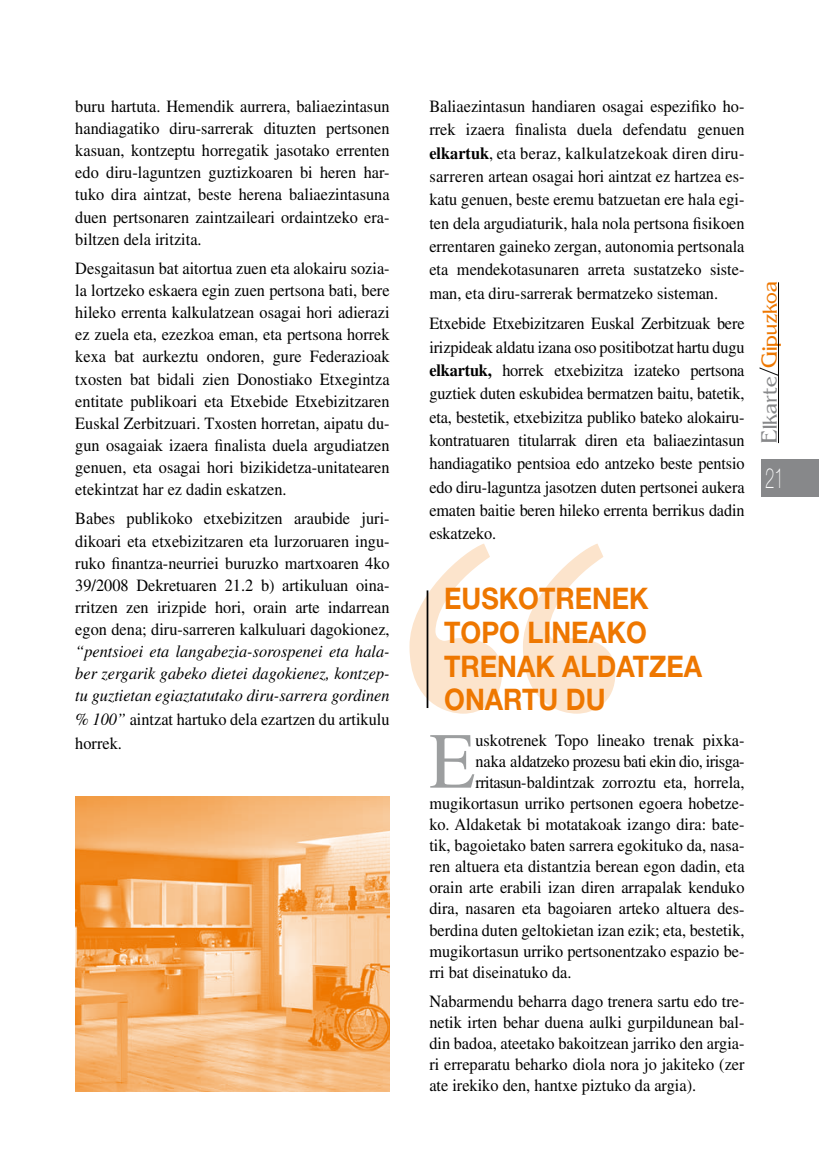
<style>
.page{position:relative;width:819px;height:1166px;background:#fff}
.page>*{position:absolute;margin:0;border:0;box-sizing:border-box;transform-origin:0 0}
.t1{font:79.27px "Times";color:#9c9e9f;scale:.95 1}
.t2{font:700 29.75px/33.8px "Helvetica Neue";color:#e70;scale:.9 1}
.t3{font:100 28px "Helvetica Neue";color:#fff;scale:.6 1}
.t4{font:21px "Azote S Si";color:#e70}
.t5{font:17.15px/22.1px "Times";color:#000;text-align:justify;scale:.95 1}
.t6{font:italic 17.15px/22.1px "Times";color:#000;text-align:justify;scale:.95 1}
.t7{font:17.15px "Times";letter-spacing:-.03em;color:#000;scale:.95 1}
.s1{font-style:italic}
.s2{font-weight:700}
.s3{color:#87888a}
.s4{color:#000}
</style>
<div class="page">
<svg style="left:409px;top:543px;width:206px;height:171px"></svg>
<hr style="left:426px;top:590px;width:2px;height:118px;background:#000">
<hr style="left:778px;top:282px;width:1px;height:161px;background:#000">
<div style="left:761px;top:459px;width:58px;height:37px;background:#87888a"></div>
<img style="left:75px;top:796px;width:314px;height:295px">
<p class="t5" style="left:75px;top:95px;width:332px">buru hartuta. Hemendik aurrera, baliaezintasun handiagatiko diru-sarrerak dituzten pertsonen kasuan, kontzeptu horregatik jasotako errenten edo diru-laguntzen guztizkoaren bi heren har&shy;tuko dira aintzat, beste herena baliaezintasuna duen pertsonaren zaintzaileari ordaintzeko era&shy;biltzen dela iritzita.</p>
<p class="t5" style="left:75px;top:257px;width:332px">Desgaitasun bat aitortua zuen eta alokairu sozia&shy;la lortzeko eskaera egin zuen pertsona bati, bere hileko errenta kalkulatzean osagai hori adierazi ez zuela eta, ezezkoa eman, eta pertsona horrek kexa bat aurkeztu ondoren, gure Federazioak txosten bat bidali zien Donostiako Etxegintza entitate publikoari eta Etxebide Etxebizitzaren Euskal Zerbitzuari. Txosten horretan, aipatu du&shy;gun osagaiak izaera finalista duela argudiatzen genuen, eta osagai hori bizikidetza-unitatearen etekintzat har ez dadin eskatzen.</p>
<p class="t5" style="left:75px;top:507px;width:332px">Babes publikoko etxebizitzen araubide juri&shy;dikoari eta etxebizitzaren eta lurzoruaren ingu&shy;ruko finantza-neurriei buruzko martxoaren 4ko 39/2008 Dekretuaren 21.2 b) artikuluan oina&shy;rritzen zen irizpide hori, orain arte indarrean egon dena; diru-sarreren kalkuluari dagokionez,</p>
<p class="t6" style="left:75px;top:640px;width:332px">“pentsioei eta langabezia-sorospenei eta hala&shy;ber zergarik gabeko dietei dagokienez, kontzep&shy;tu guztietan egiaztatutako diru-sarrera gordinen</p>
<p class="t5" style="left:75px;top:707px;width:332px;line-height:23.8px"><span class="s1">% 100”</span> aintzat hartuko dela ezartzen du artikulu horrek.</p>
<p class="t5" style="left:429px;top:95px;width:333px;line-height:23.3px">Baliaezintasun handiaren osagai espezifiko ho&shy;rrek izaera finalista duela defendatu genuen <span class="s2">elkartuk</span>, eta beraz, kalkulatzekoak diren diru&shy;sarreren artean osagai hori aintzat ez hartzea es&shy;katu genuen, beste eremu batzuetan ere hala egi&shy;ten dela argudiaturik, hala nola pertsona fisikoen errentaren gaineko zergan, autonomia pertsonala eta mendekotasunaren arreta sustatzeko siste&shy;man, eta diru-sarrerak bermatzeko sisteman.</p>
<p class="t5" style="left:429px;top:312px;width:333px;line-height:23.3px">Etxebide Etxebizitzaren Euskal Zerbitzuak bere irizpideak aldatu izana oso positibotzat hartu dugu <span class="s2">elkartuk,</span> horrek etxebizitza izateko pertsona guztiek duten eskubidea bermatzen baitu, batetik, eta, bestetik, etxebizitza publiko bateko alokairu&shy;kontratuaren titularrak diren eta baliaezintasun handiagatiko pentsioa edo antzeko beste pentsio edo diru-laguntza jasotzen duten pertsonei aukera ematen baitie beren hileko errenta berrikus dadin eskatzeko.</p>
<p class="t4" style="left:759px;top:443px;width:163px;rotate:-90deg"><span class="s3">Elkarte</span><span class="s4">/</span>Gipuzkoa</p>
<h3 class="t3" style="left:765px;top:462px;width:33px">21</h3>
<h2 class="t2" style="left:444px;top:581px;width:288px">EUSKOTRENEK<br>TOPO LINEAKO<br>TRENAK ALDATZEA<br>ONARTU DU</h2>
<h1 class="t1" style="left:429px;top:716px;width:50px">E</h1>
<p class="t5" style="left:475px;top:729px;width:285px">uskotrenek Topo lineako trenak pixka-</p>
<p class="t7" style="left:475px;top:752px;width:285px">naka aldatzeko prozesu bati ekin dio, irisga-</p>
<p class="t5" style="left:475px;top:771px;width:285px">rritasun-baldintzak zorroztu eta, horrela,</p>
<p class="t5" style="left:429px;top:792px;width:333px">mugikortasun urriko pertsonen egoera hobetze-</p>
<p class="t5" style="left:429px;top:813px;width:333px">ko. Aldaketak bi motatakoak izango dira: bate-</p>
<p class="t5" style="left:429px;top:834px;width:333px">tik, bagoietako baten sarrera egokituko da, nasa-</p>
<p class="t5" style="left:429px;top:855px;width:333px">ren altuera eta distantzia berean egon dadin, eta</p>
<p class="t5" style="left:429px;top:876px;width:333px">orain arte erabili izan diren arrapalak kenduko</p>
<p class="t5" style="left:429px;top:897px;width:333px">dira, nasaren eta bagoiaren arteko altuera des-</p>
<p class="t5" style="left:429px;top:919px;width:333px">berdina duten geltokietan izan ezik; eta, bestetik,</p>
<p class="t5" style="left:429px;top:940px;width:333px">mugikortasun urriko pertsonentzako espazio be-</p>
<p class="t5" style="left:429px;top:961px;width:151px">rri bat diseinatuko da.</p>
<p class="t5" style="left:429px;top:990px;width:333px;line-height:21.2px">Nabarmendu beharra dago trenera sartu edo tre&shy;netik irten behar duena aulki gurpildunean bal&shy;din badoa, ateetako bakoitzean jarriko den argia&shy;ri erreparatu beharko diola nora jo jakiteko (zer ate irekiko den, hantxe piztuko da argia).</p>
</div>
